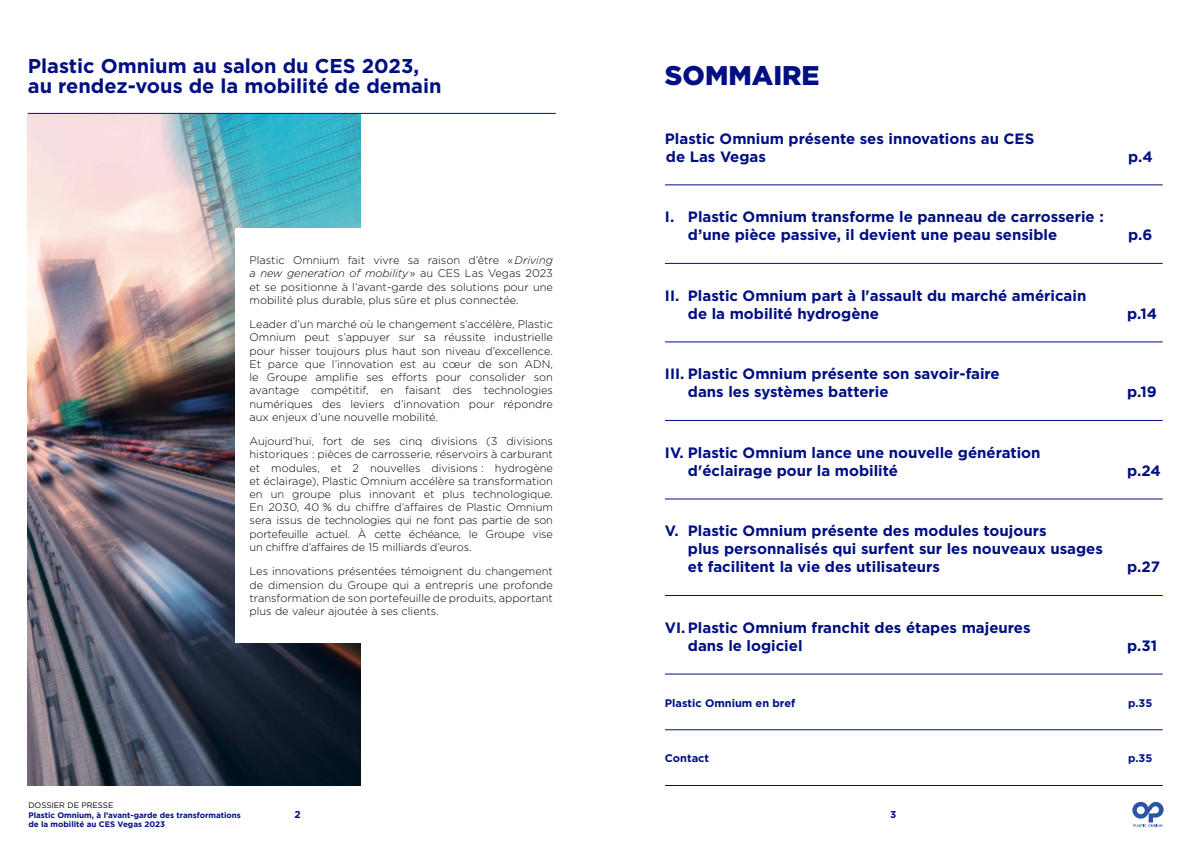
<style>
.page{position:relative;width:1191px;height:842px;background:#fff}
.page>*{position:absolute;margin:0;border:0;box-sizing:border-box;transform-origin:0 0}
.t1{font:900 27px "Gotham";color:#000f82}
.t2{font:700 20px/20px "Gotham";color:#000f82}
.t3{font:700 15px/18px "Gotham";color:#000f82}
.t4{font:300 11px/13.2px "Gotham";color:#000;text-align:justify}
.t5{font:700 11px "Gotham";color:#000f82}
.t6{font:700 10px "Gotham";color:#000f82}
.t7{font:700 8px/9.6px "Gotham";color:#000f82}
.t8{font:8px "Gotham";color:#000}
.s1{font-style:italic}
</style>
<div class="page">
<svg style="left:1132px;top:802px;width:31px;height:25px"></svg>
<img style="left:28px;top:114px;width:332px;height:671px">
<div style="left:235px;top:228px;width:332px;height:414px;background:#fff"></div>
<hr style="left:28px;top:113px;width:528px;height:1px;background:#000f82">
<hr style="left:665px;top:184px;width:497px;height:1px;background:#000f82">
<hr style="left:665px;top:263px;width:497px;height:1px;background:#000f82">
<hr style="left:665px;top:341px;width:497px;height:1px;background:#000f82">
<hr style="left:665px;top:420px;width:497px;height:1px;background:#000f82">
<hr style="left:665px;top:498px;width:497px;height:1px;background:#000f82">
<hr style="left:665px;top:595px;width:497px;height:1px;background:#000f82">
<hr style="left:665px;top:673px;width:497px;height:1px;background:#000f82">
<hr style="left:665px;top:729px;width:497px;height:1px;background:#000f82">
<hr style="left:665px;top:785px;width:497px;height:1px;background:#000f82">
<h2 class="t2" style="left:28px;top:55px;width:415px">Plastic Omnium au salon du CES 2023, au rendez-vous de la mobilité de demain</h2>
<p class="t4" style="left:249px;top:253px;width:305px">Plastic Omnium fait vivre sa raison d’être « <span class="s1">Driving a new generation of mobility</span> » au CES Las Vegas 2023 et se positionne à l’avant-garde des solutions pour une mobilité plus durable, plus sûre et plus connectée.</p>
<p class="t4" style="left:249px;top:317px;width:305px">Leader d’un marché où le changement s’accélère, Plastic Omnium peut s’appuyer sur sa réussite industrielle pour hisser toujours plus haut son niveau d’excellence.<br>Et parce que l’innovation est au cœur de son ADN, le Groupe amplifie ses efforts pour consolider son avantage compétitif, en faisant des technologies numériques des leviers d’innovation pour répondre aux enjeux d’une nouvelle mobilité.</p>
<p class="t4" style="left:249px;top:434px;width:305px">Aujourd’hui, fort de ses cinq divisions (3 divisions historiques : pièces de carrosserie, réservoirs à carburant et modules, et 2 nouvelles divisions : hydrogène et éclairage), Plastic Omnium accélère sa transformation en un groupe plus innovant et plus technologique.<br>En 2030, 40 % du chiffre d’affaires de Plastic Omnium sera issus de technologies qui ne font pas partie de son portefeuille actuel. À cette échéance, le Groupe vise un chiffre d’affaires de 15 milliards d’euros.</p>
<p class="t4" style="left:249px;top:565px;width:305px">Les innovations présentées témoignent du changement de dimension du Groupe qui a entrepris une profonde transformation de son portefeuille de produits, apportant plus de valeur ajoutée à ses clients.</p>
<h1 class="t1" style="left:665px;top:57px;width:156px">SOMMAIRE</h1>
<h3 class="t3" style="left:665px;top:129px;width:371px">Plastic Omnium présente ses innovations au CES de Las Vegas</h3>
<h3 class="t3" style="left:688px;top:208px;width:417px;text-indent:-23px">I. Plastic Omnium transforme le panneau de carrosserie : d’une pièce passive, il devient une peau sensible</h3>
<h3 class="t3" style="left:688px;top:286px;width:400px;text-indent:-23px">II. Plastic Omnium part à l'assault du marché américain de la mobilité hydrogène</h3>
<h3 class="t3" style="left:688px;top:365px;width:313px;text-indent:-23px">III. Plastic Omnium présente son savoir-faire dans les systèmes batterie</h3>
<h3 class="t3" style="left:688px;top:443px;width:354px;text-indent:-23px">IV. Plastic Omnium lance une nouvelle génération d'éclairage pour la mobilité</h3>
<h3 class="t3" style="left:688px;top:522px;width:416px;text-indent:-23px">V. Plastic Omnium présente des modules toujours<br>plus personnalisés qui surfent sur les nouveaux usages et facilitent la vie des utilisateurs</h3>
<h3 class="t3" style="left:688px;top:618px;width:344px;text-indent:-23px">VI. Plastic Omnium franchit des étapes majeures dans le logiciel</h3>
<h3 class="t3" style="left:1128px;top:147px;width:26px">p.4</h3>
<h3 class="t3" style="left:1128px;top:226px;width:26px">p.6</h3>
<h3 class="t3" style="left:1127px;top:304px;width:32px">p.14</h3>
<h3 class="t3" style="left:1127px;top:383px;width:31px">p.19</h3>
<h3 class="t3" style="left:1127px;top:461px;width:35px">p.24</h3>
<h3 class="t3" style="left:1127px;top:558px;width:34px">p.27</h3>
<h3 class="t3" style="left:1127px;top:636px;width:31px">p.31</h3>
<p class="t5" style="left:665px;top:695px;width:132px">Plastic Omnium en bref</p>
<p class="t5" style="left:1128px;top:695px;width:26px">p.35</p>
<p class="t5" style="left:665px;top:751px;width:46px">Contact</p>
<p class="t5" style="left:1128px;top:751px;width:26px">p.35</p>
<p class="t8" style="left:28px;top:800px;width:87px">DOSSIER DE PRESSE</p>
<p class="t7" style="left:28px;top:810px;width:214px">Plastic Omnium, à l’avant-garde des transformations de la mobilité au CES Vegas 2023</p>
<p class="t6" style="left:295px;top:808px;width:8px">2</p>
<p class="t6" style="left:890px;top:808px;width:8px">3</p>
</div>
